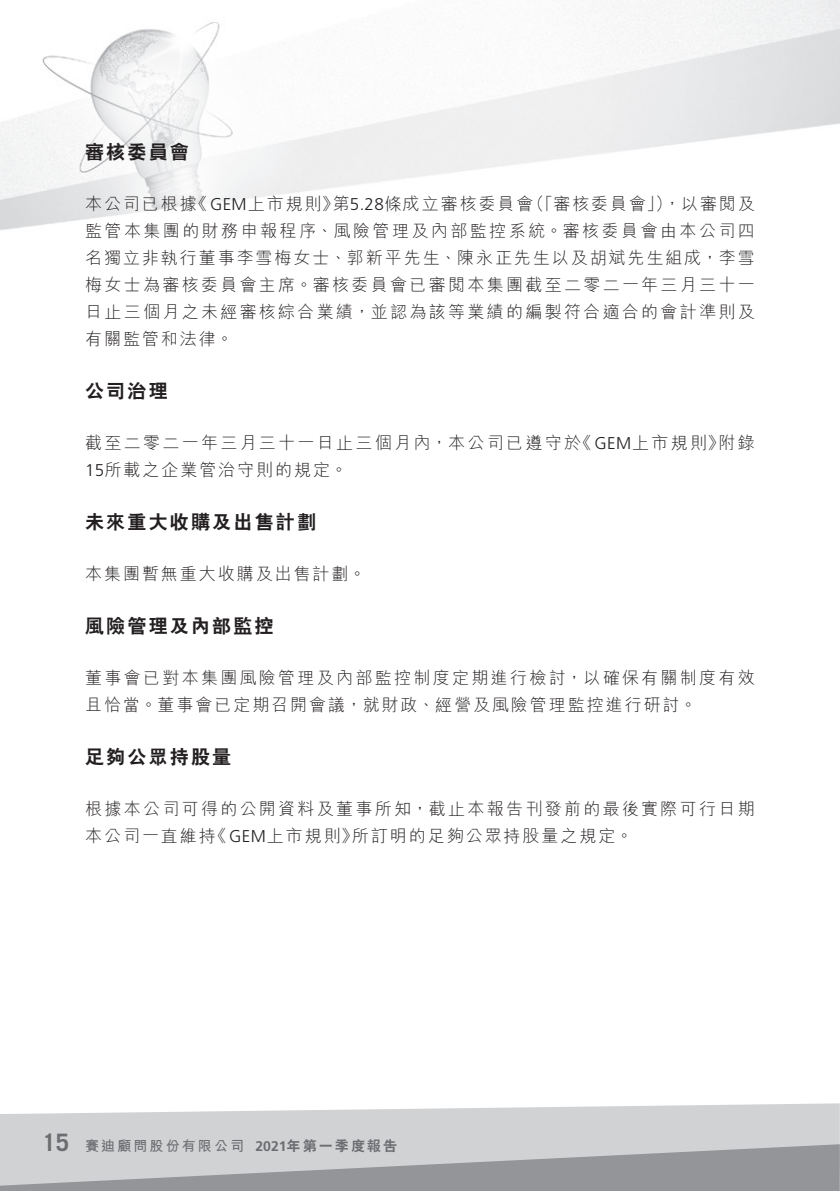
<style>
.page{position:relative;width:840px;height:1191px;background:#fff}
.page>*{position:absolute;margin:0;border:0;box-sizing:border-box;transform-origin:0 0}
.t1{font:700 24px "Trade Gothic LT Std";color:#6c6d70}
._03_H1{font:800 19px "C Hei 2 HK";letter-spacing:.115em;color:#231f20}
._01_Body_Text{font:300 17px/27px "M Hei HK";letter-spacing:.135em;color:#231f20}
._01_Body_Text-2{font:300 17px "M Hei HK";letter-spacing:.115em;color:#231f20}
._01_Body_Text-3{font:300 17px "M Hei HK";letter-spacing:.11em;color:#231f20}
.t2{font:800 14px "C Hei 2 HK";letter-spacing:.15em;color:#6c6d70}
.t3{font:700 14px "M Hei HK";letter-spacing:.15em;color:#6c6d70}
.s1{font-family:"Frutiger LT Std"}
.s2{font-family:"Frutiger LT Std";font-weight:700}
</style>
<div class="page">
<img style="left:0;top:0;width:839px;height:230px">
<svg style="left:0;top:1103px;width:839px;height:41px;background:#d7d8da"></svg>
<svg style="left:0;top:1144px;width:839px;height:47px;background:#aeb0b2"></svg>
<p class="_03_H1" style="left:85px;top:139px;width:105px">審核委員會</p>
<p class="_01_Body_Text" style="left:527px;top:190px;width:146px">（「審核委員會」）</p>
<p class="_01_Body_Text-3" style="left:332px;top:192px;width:202px">第<span class="s1">5.28</span>條成立審核委員會</p>
<p class="_01_Body_Text" style="left:190px;top:190px;width:150px">《<span class="s1">GEM</span>上市規則》</p>
<p class="_01_Body_Text" style="left:663px;top:190px;width:92px">，以審閱及</p>
<p class="_01_Body_Text" style="left:85px;top:190px;width:671px">本公司已根據<br>監管本集團的財務申報程序、風險管理及內部監控系統。審核委員會由本公司四名獨立非執行董事李雪梅女士、郭新平先生、陳永正先生以及胡斌先生組成，李雪梅女士為審核委員會主席。審核委員會已審閱本集團截至二零二一年三月三十一日止三個月之未經審核綜合業績，並認為該等業績的編製符合適合的會計準則及有關監管和法律。</p>
<p class="_03_H1" style="left:85px;top:378px;width:84px">公司治理</p>
<p class="_01_Body_Text" style="left:718px;top:429px;width:38px">附錄</p>
<p class="_01_Body_Text" style="left:85px;top:429px;width:497px">截至二零二一年三月三十一日止三個月內，本公司已遵守於<br><span class="s1">15</span>所載之企業管治守則的規定。</p>
<p class="_03_H1" style="left:85px;top:509px;width:232px">未來重大收購及出售計劃</p>
<p class="_01_Body_Text-2" style="left:85px;top:562px;width:282px">本集團暫無重大收購及出售計劃。</p>
<p class="_03_H1" style="left:85px;top:613px;width:190px">風險管理及內部監控</p>
<p class="_01_Body_Text" style="left:85px;top:664px;width:671px">董事會已對本集團風險管理及內部監控制度定期進行檢討，以確保有關制度有效且恰當。董事會已定期召開會議，就財政、經營及風險管理監控進行研討。</p>
<p class="_03_H1" style="left:85px;top:744px;width:147px">足夠公眾持股量</p>
<p class="_01_Body_Text" style="left:352px;top:795px;width:404px;text-indent:-267px">根據本公司可得的公開資料及董事所知，截止本報告刊發前的最後實際可行日期所訂明的足夠公眾持股量之規定。</p>
<p class="_01_Body_Text" style="left:574px;top:429px;width:151px">《<span class="s1">GEM</span>上市規則》</p>
<p class="_01_Body_Text" style="left:210px;top:822px;width:150px">《<span class="s1">GEM</span>上市規則》</p>
<p class="_01_Body_Text-2" style="left:85px;top:824px;width:132px">本公司一直維持</p>
<h1 class="t1" style="left:42px;top:1127px;width:28px">15</h1>
<p class="t3" style="left:85px;top:1135px;width:160px">賽迪顧問股份有限公司</p>
<p class="t2" style="left:255px;top:1136px;width:143px"><span class="s2">2021</span>年第一季度報告</p>
</div>
